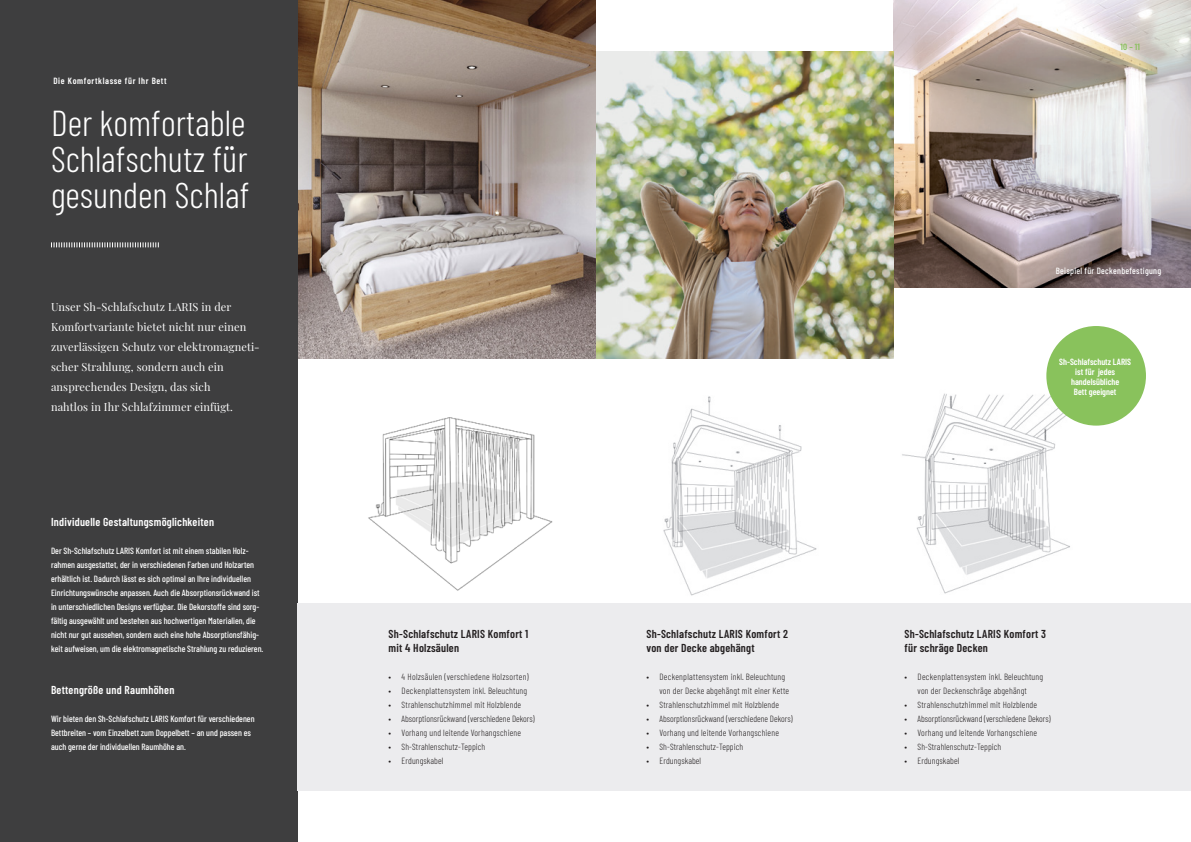
<style>
.page{position:relative;width:1191px;height:842px;background:#fff}
.page>*{position:absolute;margin:0;border:0;box-sizing:border-box;transform-origin:0 0}
.t1{font:300 36px/36px "Barlow Condensed";color:#fff;text-align:justify}
.t2{font:600 11.5px/14px "Barlow Condensed";letter-spacing:.02em;color:#231f20}
.t3{font:600 11.5px "Barlow Condensed";letter-spacing:.02em;color:#fff}
.t4{font:11px/20px "Playfair Display";letter-spacing:.01em;color:#fff}
.t5{font:500 9px/14px "Barlow Condensed";color:#fff}
.t6{font:300 9px/14px "Barlow Condensed";letter-spacing:.02em;color:#231f20}
.t7{font:300 9px "Barlow Condensed";color:#231f20}
.t8{font:600 9px/10px "Barlow Condensed";color:#fff;text-align:center}
.t9{font:500 9px "Barlow Condensed";letter-spacing:.03em;color:#fff}
.t10{font:600 9px "Barlow Condensed";letter-spacing:.07em;color:#fff}
.t11{font:600 9px "Barlow Condensed";color:#89c25c}
</style>
<div class="page">
<img style="left:893px;top:0;width:298px;height:287px">
<img style="left:595px;top:51px;width:298px;height:308px">
<img style="left:663px;top:396px;width:154px;height:200px">
<img style="left:902px;top:393px;width:168px;height:201px">
<img style="left:298px;top:0;width:297px;height:359px">
<div style="left:0;top:0;width:298px;height:842px;background:#3e3e3f"></div>
<svg style="left:51px;top:242px;width:108px;height:5px"></svg>
<div style="left:1046px;top:326px;width:100px;height:100px;background:#89c25c;border-radius:50%"></div>
<img style="left:368px;top:417px;width:185px;height:174px">
<div style="left:298px;top:603px;width:893px;height:188px;background:#ececee"></div>
<p class="t10" style="left:53px;top:74px;width:115px">Die Komfortklasse für Ihr Bett</p>
<h1 class="t1" style="left:51px;top:102px;width:200px">Der komfortable Schlafschutz für gesunden Schlaf</h1>
<p class="t4" style="left:51px;top:296px;width:210px">Unser Sh-Schlafschutz LARIS in der Komfortvariante bietet nicht nur einen zuverlässigen Schutz vor elektromagneti&shy;scher Strahlung, sondern auch ein ansprechendes Design, das sich<br>nahtlos in Ihr Schlafzimmer einfügt.</p>
<p class="t3" style="left:51px;top:514px;width:165px">Individuelle Gestaltungsmöglichkeiten</p>
<p class="t5" style="left:51px;top:543px;width:214px">Der Sh-Schlafschutz LARIS Komfort ist mit einem stabilen Holz&shy;rahmen ausgestattet, der in verschiedenen Farben und Holzarten erhältlich ist. Dadurch lässt es sich optimal an Ihre individuellen Einrichtungswünsche anpassen. Auch die Absorptionsrückwand ist in unterschiedlichen Designs verfügbar. Die Dekorstoffe sind sorg&shy;fältig ausgewählt und bestehen aus hochwertigen Materialien, die nicht nur gut aussehen, sondern auch eine hohe Absorptionsfähig&shy;keit aufweisen, um die elektromagnetische Strahlung zu reduzieren.</p>
<p class="t3" style="left:51px;top:682px;width:125px">Bettengröße und Raumhöhen</p>
<p class="t5" style="left:51px;top:711px;width:205px">Wir bieten den Sh-Schlafschutz LARIS Komfort für verschiedenen<br>Bettbreiten – vom Einzelbett zum Doppelbett – an und passen es auch gerne der individuellen Raumhöhe an.</p>
<p class="t2" style="left:389px;top:626px;width:141px">Sh-Schlafschutz LARIS Komfort 1 mit 4 Holzsäulen</p>
<p class="t6" style="left:389px;top:669px;width:141px">• 4 Holzsäulen (verschiedene Holzsorten)</p>
<p class="t6" style="left:389px;top:683px;width:140px">• Deckenplattensystem inkl. Beleuchtung</p>
<p class="t6" style="left:389px;top:697px;width:134px">• Strahlenschutzhimmel mit Holzblende</p>
<p class="t7" style="left:389px;top:712px;width:147px">• Absorptionsrückwand (verschiedene Dekors)</p>
<p class="t6" style="left:389px;top:725px;width:134px">• Vorhang und leitende Vorhangschiene</p>
<p class="t6" style="left:389px;top:739px;width:98px">• Sh-Strahlenschutz-Teppich</p>
<p class="t6" style="left:389px;top:753px;width:56px">• Erdungskabel</p>
<p class="t2" style="left:646px;top:626px;width:143px">Sh-Schlafschutz LARIS Komfort 2 von der Decke abgehängt</p>
<p class="t6" style="left:659px;top:669px;width:131px;text-indent:-13px">• Deckenplattensystem inkl. Beleuchtung von der Decke abgehängt mit einer Kette</p>
<p class="t6" style="left:646px;top:697px;width:134px">• Strahlenschutzhimmel mit Holzblende</p>
<p class="t7" style="left:646px;top:712px;width:147px">• Absorptionsrückwand (verschiedene Dekors)</p>
<p class="t6" style="left:646px;top:725px;width:134px">• Vorhang und leitende Vorhangschiene</p>
<p class="t6" style="left:646px;top:739px;width:98px">• Sh-Strahlenschutz-Teppich</p>
<p class="t6" style="left:646px;top:753px;width:56px">• Erdungskabel</p>
<p class="t11" style="left:1120px;top:40px;width:21px">10 – 11</p>
<p class="t9" style="left:1055px;top:264px;width:107px">Beispiel für Deckenbefestigung</p>
<p class="t8" style="left:1059px;top:356px;width:73px">Sh-Schlafschutz LARIS ist für jedes handelsübliche<br>Bett geeignet</p>
<p class="t2" style="left:904px;top:626px;width:143px">Sh-Schlafschutz LARIS Komfort 3 für schräge Decken</p>
<p class="t6" style="left:904px;top:669px;width:140px;text-align:center">• Deckenplattensystem inkl. Beleuchtung von der Deckenschräge abgehängt</p>
<p class="t6" style="left:904px;top:697px;width:134px">• Strahlenschutzhimmel mit Holzblende</p>
<p class="t7" style="left:904px;top:712px;width:147px">• Absorptionsrückwand (verschiedene Dekors)</p>
<p class="t6" style="left:904px;top:725px;width:134px">• Vorhang und leitende Vorhangschiene</p>
<p class="t6" style="left:904px;top:739px;width:98px">• Sh-Strahlenschutz-Teppich</p>
<p class="t6" style="left:904px;top:753px;width:56px">• Erdungskabel</p>
</div>
